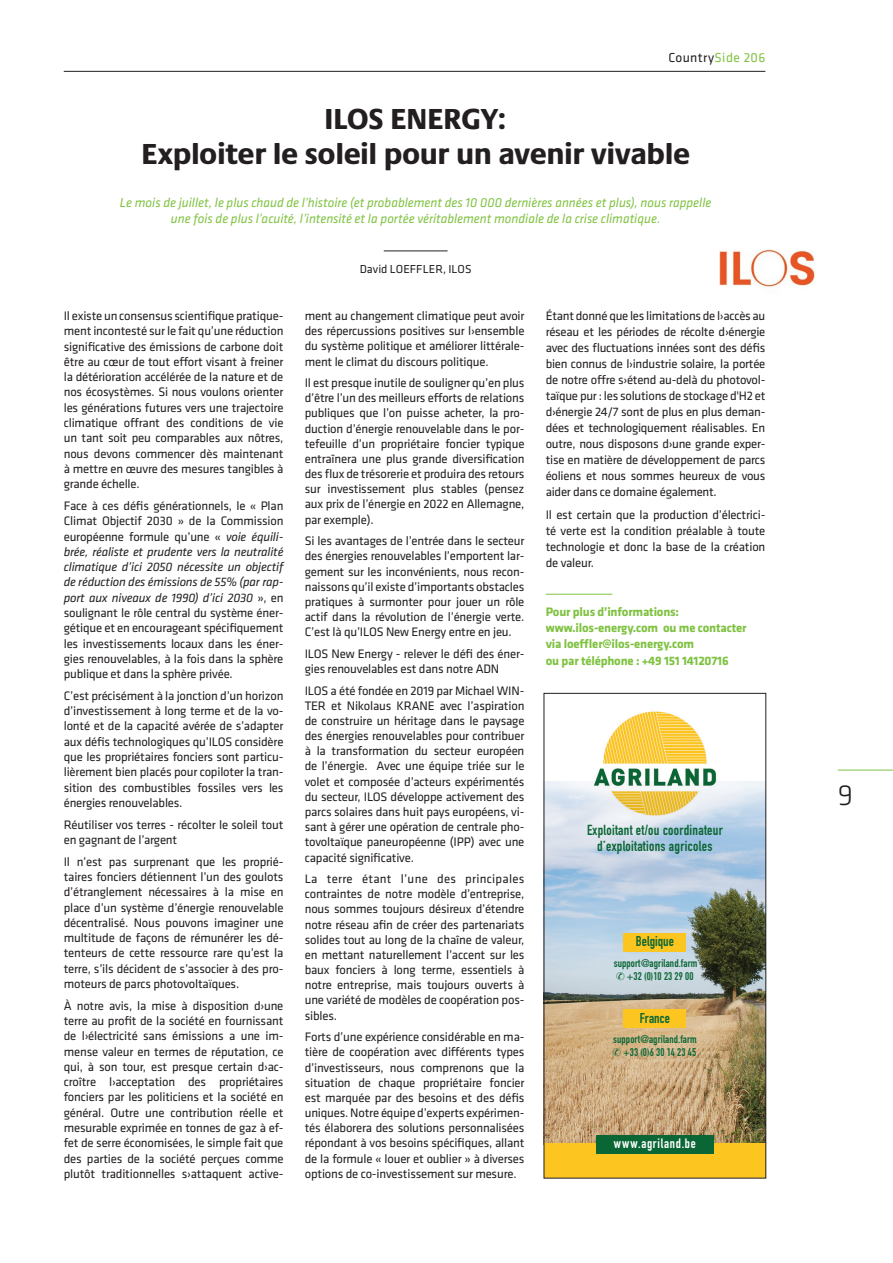
<style>
.page{position:relative;width:893px;height:1263px;background:#fff}
.page>*{position:absolute;margin:0;border:0;box-sizing:border-box;transform-origin:0 0}
.Default{font:800 30px "Praxis Next";letter-spacing:-.015em;color:#231f20}
.t1{font:300 30px "Klavika";color:#231f20}
.t2{font:700 14.4px/15.6px "DIN Condensed";letter-spacing:.02em;color:#0b6635;text-align:center}
.t3{font:700 13.95px "DIN Condensed";color:#0b6635}
.GR_TITEL{font:italic 13.5px/16.5px "Klavika";color:#7fc241;text-align:center}
.t4{font:700 13.5px "DIN Condensed";letter-spacing:.055em;color:#fff}
.t5{font:13.5px "Klavika";letter-spacing:.03em;color:#231f20}
.t6{font:12.75px/15.3px "Klavika";letter-spacing:-.015em;color:#231f20;text-align:justify}
.t7{font:700 12.75px/16.4px "Klavika";letter-spacing:-.015em;color:#7fc241}
.t8{font:12px "Klavika";letter-spacing:.005em;color:#231f20}
.t9{font:700 11.1px/13.6px "DIN Condensed";letter-spacing:.01em;color:#0b6635}
.s1{color:#7fc241}
.s2{font-style:italic}
</style>
<div class="page">
<hr style="left:838px;top:770px;width:55px;height:1px;background:#7fc241">
<hr style="left:546px;top:594px;width:66px;height:1px;background:#7fc241">
<hr style="left:64px;top:71px;width:701px;height:1px;background:#231f20">
<hr style="left:384px;top:251px;width:64px;height:1px;background:#231f20">
<img style="left:546px;top:781px;width:218px;height:363px">
<div style="left:544px;top:1144px;width:222px;height:34px;background:#fcc520"></div>
<img style="left:591px;top:711px;width:128px;height:106px">
<div style="left:624px;top:933px;width:62px;height:18px;background:#fcc520"></div>
<div style="left:596px;top:1135px;width:117px;height:18px;background:#0b6635"></div>
<div style="left:624px;top:1009px;width:62px;height:19px;background:#fcc520"></div>
<div style="left:544px;top:693px;width:222px;height:485px;border:1px solid #231f20"></div>
<img style="left:719px;top:249px;width:96px;height:38px">
<p class="t5" style="left:668px;top:51px;width:99px">Country<span class="s1">Side 206</span></p>
<p class="Default" style="left:324px;top:94px;width:185px">ILOS ENERGY:</p>
<p class="Default" style="left:141px;top:130px;width:550px">Exploiter le soleil pour un avenir vivable</p>
<p class="GR_TITEL" style="left:120px;top:194px;width:593px">Le mois de juillet, le plus chaud de l’histoire (et probablement des 10 000 dernières années et plus), nous rappelle une fois de plus l’acuité, l’intensité et la portée véritablement mondiale de la crise climatique.</p>
<p class="t8" style="left:360px;top:262px;width:113px">David LOEFFLER, ILOS</p>
<p class="t6" style="left:64px;top:308px;width:221px">Il existe un consensus scientifique pratique&shy;ment incontesté sur le fait qu’une réduction significative des émissions de carbone doit être au cœur de tout effort visant à freiner la détérioration accélérée de la nature et de nos écosystèmes. Si nous voulons orienter les générations futures vers une trajectoire climatique offrant des conditions de vie un tant soit peu comparables aux nôtres, nous devons commencer dès maintenant à mettre en œuvre des mesures tangibles à grande échelle.</p>
<p class="t6" style="left:64px;top:498px;width:221px">Face à ces défis générationnels, le « Plan Climat Objectif 2030 » de la Commission européenne formule qu’une « <span class="s2">voie équili&shy;brée, réaliste et prudente vers la neutralité climatique d’ici 2050 nécessite un objectif de réduction des émissions de 55% (par rap&shy;port aux niveaux de 1990) d’ici 2030</span> », en soulignant le rôle central du système éner&shy;gétique et en encourageant spécifiquement les investissements locaux dans les éner&shy;gies renouvelables, à la fois dans la sphère publique et dans la sphère privée.</p>
<p class="t6" style="left:64px;top:688px;width:221px">C’est précisément à la jonction d’un horizon d’investissement à long terme et de la vo&shy;lonté et de la capacité avérée de s’adapter aux défis technologiques qu’ILOS considère que les propriétaires fonciers sont particu&shy;lièrement bien placés pour copiloter la tran&shy;sition des combustibles fossiles vers les énergies renouvelables.</p>
<p class="t6" style="left:64px;top:817px;width:221px">Réutiliser vos terres - récolter le soleil tout en gagnant de l’argent</p>
<p class="t6" style="left:64px;top:854px;width:221px">Il n’est pas surprenant que les proprié&shy;taires fonciers détiennent l’un des goulots d’étranglement nécessaires à la mise en place d’un système d’énergie renouvelable décentralisé. Nous pouvons imaginer une multitude de façons de rémunérer les dé&shy;tenteurs de cette ressource rare qu’est la terre, s’ils décident de s’associer à des pro&shy;moteurs de parcs photovoltaïques.</p>
<p class="t6" style="left:64px;top:998px;width:221px">À notre avis, la mise à disposition d›une terre au profit de la société en fournissant de l›électricité sans émissions a une im&shy;mense valeur en termes de réputation, ce qui, à son tour, est presque certain d›ac&shy;croître l›acceptation des propriétaires fonciers par les politiciens et la société en général. Outre une contribution réelle et mesurable exprimée en tonnes de gaz à ef&shy;fet de serre économisées, le simple fait que des parties de la société perçues comme plutôt traditionnelles s›attaquent active-</p>
<p class="t6" style="left:305px;top:308px;width:221px">ment au changement climatique peut avoir des répercussions positives sur l›ensemble du système politique et améliorer littérale&shy;ment le climat du discours politique.</p>
<p class="t6" style="left:305px;top:375px;width:221px">Il est presque inutile de souligner qu’en plus d’être l’un des meilleurs efforts de relations publiques que l’on puisse acheter, la pro&shy;duction d’énergie renouvelable dans le por&shy;tefeuille d’un propriétaire foncier typique entraînera une plus grande diversification des flux de trésorerie et produira des retours sur investissement plus stables (pensez aux prix de l’énergie en 2022 en Allemagne, par exemple).</p>
<p class="t6" style="left:305px;top:534px;width:221px">Si les avantages de l’entrée dans le secteur des énergies renouvelables l’emportent lar&shy;gement sur les inconvénients, nous recon&shy;naissons qu’il existe d’importants obstacles pratiques à surmonter pour jouer un rôle actif dans la révolution de l’énergie verte.<br>C’est là qu’ILOS New Energy entre en jeu.</p>
<p class="t6" style="left:305px;top:646px;width:221px">ILOS New Energy - relever le défi des éner&shy;gies renouvelables est dans notre ADN</p>
<p class="t6" style="left:305px;top:683px;width:221px">ILOS a été fondée en 2019 par Michael WIN-TER et Nikolaus KRANE avec l’aspiration de construire un héritage dans le paysage des énergies renouvelables pour contribuer à la transformation du secteur européen de l’énergie. Avec une équipe triée sur le volet et composée d’acteurs expérimentés du secteur, ILOS développe activement des parcs solaires dans huit pays européens, vi&shy;sant à gérer une opération de centrale pho&shy;tovoltaïque paneuropéenne (IPP) avec une capacité significative.</p>
<p class="t6" style="left:305px;top:871px;width:221px">La terre étant l’une des principales contraintes de notre modèle d’entreprise, nous sommes toujours désireux d’étendre notre réseau afin de créer des partenariats solides tout au long de la chaîne de valeur, en mettant naturellement l’accent sur les baux fonciers à long terme, essentiels à notre entreprise, mais toujours ouverts à une variété de modèles de coopération pos&shy;sibles.</p>
<p class="t6" style="left:305px;top:1030px;width:221px">Forts d’une expérience considérable en ma&shy;tière de coopération avec différents types d’investisseurs, nous comprenons que la situation de chaque propriétaire foncier est marquée par des besoins et des défis uniques. Notre équipe d’experts expérimen&shy;tés élaborera des solutions personnalisées répondant à vos besoins spécifiques, allant de la formule « louer et oublier » à diverses options de co-investissement sur mesure.</p>
<p class="t6" style="left:546px;top:308px;width:221px;line-height:16px">Étant donné que les limitations de l›accès au réseau et les périodes de récolte d›énergie avec des fluctuations innées sont des défis bien connus de l›industrie solaire, la portée de notre offre s›étend au-delà du photovol&shy;taïque pur : les solutions de stockage d'H2 et d›énergie 24/7 sont de plus en plus deman&shy;dées et technologiquement réalisables. En outre, nous disposons d›une grande exper&shy;tise en matière de développement de parcs éoliens et nous sommes heureux de vous aider dans ce domaine également.</p>
<p class="t6" style="left:546px;top:506px;width:221px;line-height:16px">Il est certain que la production d’électrici&shy;té verte est la condition préalable à toute technologie et donc la base de la création de valeur.</p>
<p class="t7" style="left:546px;top:604px;width:135px">Pour plus d’informations:</p>
<p class="t7" style="left:546px;top:620px;width:202px">www.ilos-energy.com ou me contacter</p>
<p class="t7" style="left:546px;top:636px;width:184px">via loeffler@ilos-energy.com<br>ou par téléphone : +49 151 14120716</p>
<p class="t2" style="left:587px;top:822px;width:137px">Exploitant et/ou coordinateur d’exploitations agricoles</p>
<p class="t3" style="left:636px;top:932px;width:40px">Belgique</p>
<p class="t9" style="left:614px;top:956px;width:85px">support@agriland.farm ✆ +32 (0)10 23 29 00</p>
<p class="t3" style="left:640px;top:1008px;width:32px">France</p>
<p class="t9" style="left:612px;top:1033px;width:86px;line-height:13.2px">support@agriland.farm ✆ +33 (0)6 30 14 23 45</p>
<p class="t4" style="left:614px;top:1134px;width:83px">www.agriland.be</p>
<p class="t1" style="left:838px;top:779px;width:17px">9</p>
</div>
